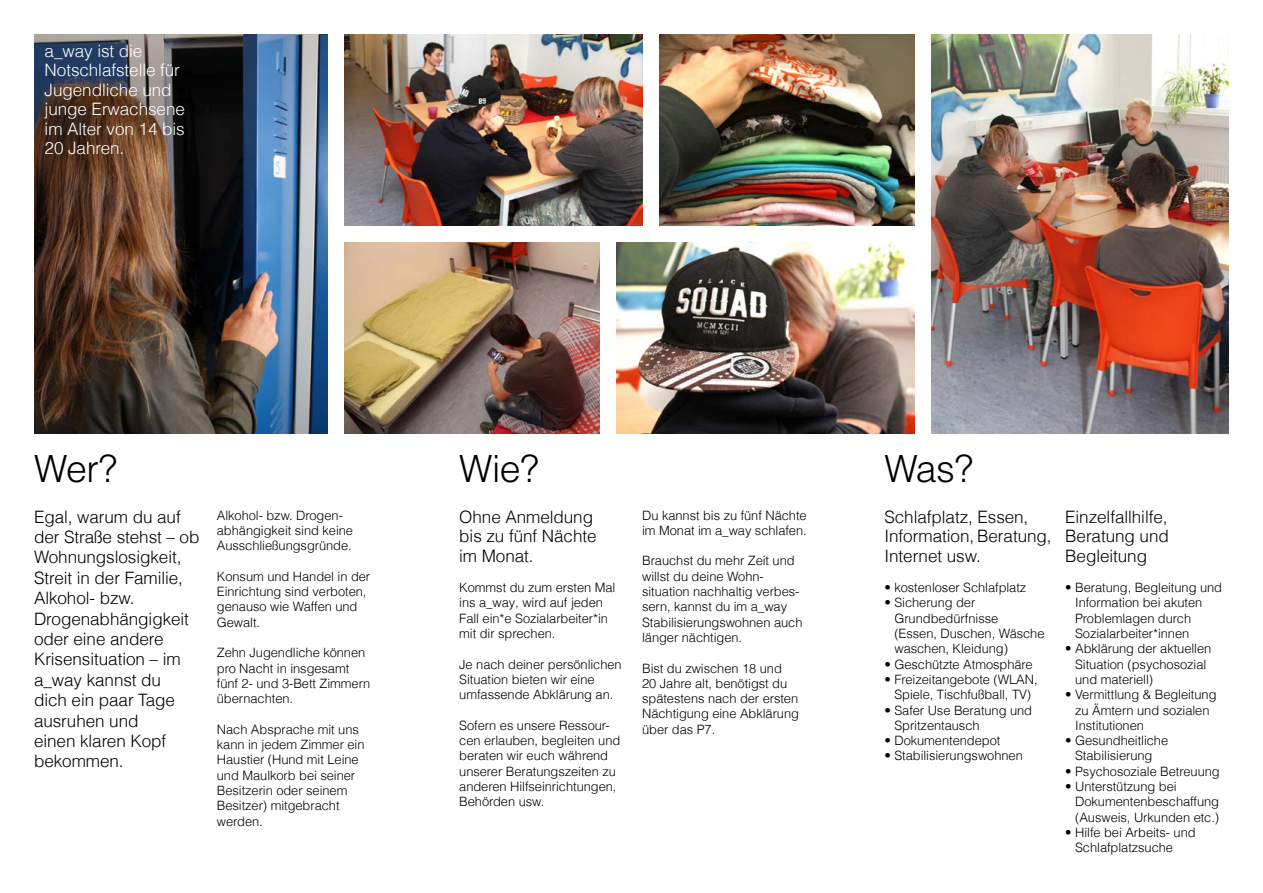
<style>
.page{position:relative;width:1263px;height:893px;background:#fff}
.page>*{position:absolute;margin:0;border:0;box-sizing:border-box;transform-origin:0 0}
.t1{font:300 37.5px "Helvetica LT Std";letter-spacing:-.015em;color:#000}
.t2{font:300 17.1px/20.4px "Helvetica LT Com";letter-spacing:-.005em;color:#000}
.t3{font:300 17.1px/19.5px "Helvetica LT Com";letter-spacing:-.005em;color:#fff}
.t4{font:300 12.9px/15.3px "Helvetica LT Com";letter-spacing:-.005em;color:#000}
</style>
<div class="page">
<img style="left:931px;top:34px;width:298px;height:400px">
<img style="left:344px;top:34px;width:298px;height:191px">
<img style="left:34px;top:34px;width:293px;height:400px">
<img style="left:659px;top:34px;width:255px;height:191px">
<img style="left:344px;top:242px;width:256px;height:192px">
<img style="left:617px;top:242px;width:297px;height:192px">
<h2 class="t3" style="left:45px;top:41px;width:142px">a_way ist die<br>Notschlafstelle für<br>Jugendliche und junge Erwachsene im Alter von 14 bis<br>20 Jahren.</h2>
<h1 class="t1" style="left:34px;top:445px;width:85px">Wer?</h1>
<h1 class="t1" style="left:459px;top:445px;width:81px">Wie?</h1>
<h1 class="t1" style="left:884px;top:445px;width:90px">Was?</h1>
<h2 class="t2" style="left:459px;top:507px;width:139px;line-height:19.5px">Ohne Anmeldung bis zu fünf Nächte im Monat.</h2>
<p class="t4" style="left:459px;top:580px;width:158px">Kommst du zum ersten Mal ins a_way, wird auf jeden<br>Fall ein*e Sozialarbeiter*in mit dir sprechen.</p>
<p class="t4" style="left:459px;top:656px;width:164px">Je nach deiner persönlichen<br>Situation bieten wir eine umfassende Abklärung an.</p>
<p class="t4" style="left:459px;top:717px;width:163px">Sofern es unsere Ressour&shy;cen erlauben, begleiten und beraten wir euch während unserer Beratungszeiten zu anderen Hilfseinrichtungen,<br>Behörden usw.</p>
<h2 class="t2" style="left:884px;top:507px;width:169px;line-height:19.5px">Schlafplatz, Essen,<br>Information, Beratung,<br>Internet usw.</h2>
<p class="t4" style="left:884px;top:580px;width:143px">• kostenloser Schlafplatz</p>
<p class="t4" style="left:894px;top:595px;width:152px;text-indent:-10px">• Sicherung der<br>Grundbedürfnisse<br>(Essen, Duschen, Wäsche waschen, Kleidung)</p>
<p class="t4" style="left:884px;top:656px;width:150px">• Geschützte Atmosphäre</p>
<p class="t4" style="left:884px;top:672px;width:155px;text-align:center">• Freizeitangebote (WLAN,<br>Spiele, Tischfußball, TV)</p>
<p class="t4" style="left:894px;top:702px;width:139px;text-indent:-10px">• Safer Use Beratung und<br>Spritzentausch</p>
<p class="t4" style="left:884px;top:733px;width:117px">• Dokumentendepot</p>
<p class="t4" style="left:884px;top:748px;width:140px">• Stabilisierungswohnen</p>
<h2 class="t2" style="left:34px;top:506px;width:167px">Egal, warum du auf der Straße stehst – ob<br>Wohnungslosigkeit,<br>Streit in der Familie,<br>Alkohol- bzw.<br>Drogenabhängigkeit oder eine andere<br>Krisensituation – im a_way kannst du<br>dich ein paar Tage ausruhen und<br>einen klaren Kopf bekommen.</h2>
<p class="t4" style="left:217px;top:507px;width:138px">Alkohol- bzw. Drogen&shy;abhängigkeit sind keine<br>Ausschließungsgründe.</p>
<p class="t4" style="left:642px;top:507px;width:166px">Du kannst bis zu fünf Nächte im Monat im a_way schlafen.</p>
<p class="t4" style="left:642px;top:553px;width:162px">Brauchst du mehr Zeit und willst du deine Wohn&shy;situation nachhaltig verbes&shy;sern, kannst du im a_way<br>Stabilisierungswohnen auch länger nächtigen.</p>
<p class="t4" style="left:642px;top:660px;width:158px">Bist du zwischen 18 und<br>20 Jahre alt, benötigst du spätestens nach der ersten<br>Nächtigung eine Abklärung über das P7.</p>
<p class="t4" style="left:217px;top:568px;width:155px">Konsum und Handel in der<br>Einrichtung sind verboten, genauso wie Waffen und<br>Gewalt.</p>
<p class="t4" style="left:217px;top:645px;width:155px">Zehn Jugendliche können pro Nacht in insgesamt fünf 2- und 3-Bett Zimmern übernachten.</p>
<p class="t4" style="left:217px;top:721px;width:149px">Nach Absprache mit uns kann in jedem Zimmer ein<br>Haustier (Hund mit Leine und Maulkorb bei seiner<br>Besitzerin oder seinem<br>Besitzer) mitgebracht werden.</p>
<h2 class="t2" style="left:1065px;top:507px;width:105px;line-height:19.5px;text-align:justify">Einzelfallhilfe, Beratung und Begleitung</h2>
<p class="t4" style="left:1075px;top:580px;width:148px;text-indent:-10px">• Beratung, Begleitung und<br>Information bei akuten<br>Problemlagen durch<br>Sozialarbeiter*innen</p>
<p class="t4" style="left:1075px;top:641px;width:138px;text-indent:-10px">• Abklärung der aktuellen<br>Situation (psychosozial und materiell)</p>
<p class="t4" style="left:1075px;top:687px;width:143px;text-indent:-10px">• Vermittlung &amp; Begleitung zu Ämtern und sozialen<br>Institutionen</p>
<p class="t4" style="left:1065px;top:733px;width:104px;text-align:center">• Gesundheitliche<br>Stabilisierung</p>
<p class="t4" style="left:1065px;top:763px;width:156px">• Psychosoziale Betreuung</p>
<p class="t4" style="left:1075px;top:779px;width:146px;text-indent:-10px">• Unterstützung bei<br>Dokumentenbeschaffung (Ausweis, Urkunden etc.)</p>
<p class="t4" style="left:1075px;top:825px;width:122px;text-indent:-10px">• Hilfe bei Arbeits- und<br>Schlafplatzsuche</p>
</div>
